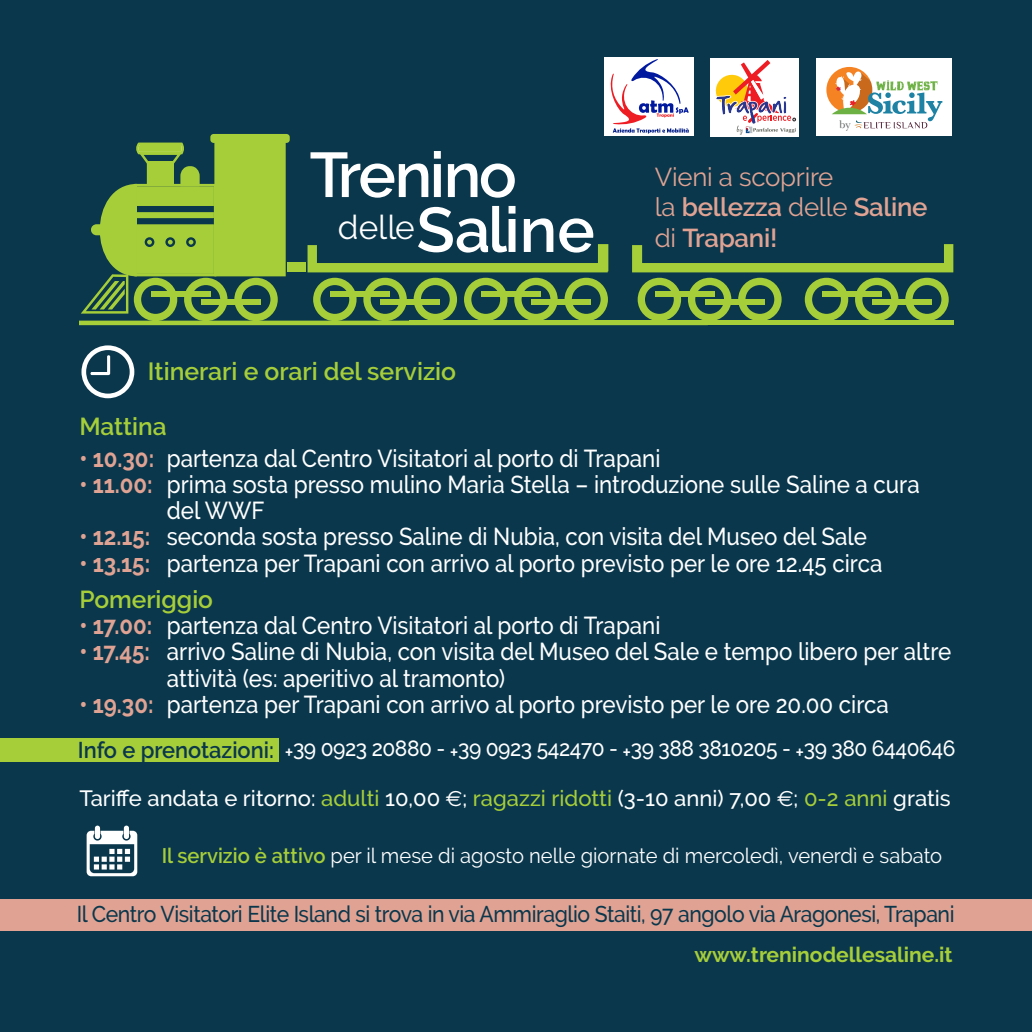
<style>
.page{position:relative;width:1032px;height:1032px;background:#0a374c}
.page>*{position:absolute;margin:0;border:0;box-sizing:border-box;transform-origin:0 0}
.t1{font:600 63px/54.9px "Raleway";letter-spacing:-.04em;color:#fff}
.t2{font:25.9px/31.2px "Raleway";letter-spacing:-.01em;color:#e0a393}
.t3{font:600 24.85px "Raleway";color:#a6ce39}
.t4{font:500 24.5px/26.2px "Raleway";color:#fff;scale:.91 1}
.t5{font:600 24.5px "Raleway";color:#a6ce39}
.t6{font:500 22.75px "Raleway";letter-spacing:-.02em;color:#0a374c;scale:.93 1}
.t7{font:500 22.05px "Raleway";color:#fff}
.t8{font:500 22.05px "Raleway";letter-spacing:-.02em;color:#fff;scale:.95 1}
.t9{font:21px "Raleway";color:#fff;scale:.96 1}
.t10{font:700 21px "Raleway";color:#a6ce39}
.t11{font:11.55px "Baskerville";color:#57585a}
.s1{font-weight:600}
.s2{font-weight:700;color:#e0a393}
.s3{font-weight:600;color:#a6ce39}
.s4{font-weight:600;font-size:22.75px;color:#0a374c}
.s5{color:#a6ce39}
.s6{font-family:"Euro Sans";font-weight:400}
</style>
<div class="page">
<svg style="left:87px;top:825px;width:50px;height:51px"></svg>
<svg style="left:81px;top:345px;width:53px;height:53px"></svg>
<div style="left:0;top:899px;width:1032px;height:32px;background:#e0a393"></div>
<div style="left:210px;top:134px;width:80px;height:9px;background:#a6ce39;border-radius:3px"></div>
<svg style="left:79px;top:141px;width:874px;height:184px"></svg>
<div style="left:0;top:739px;width:279px;height:23px;background:#a6ce39"></div>
<div style="left:604px;top:58px;width:89px;height:78px;background:#fff"></div>
<svg style="left:610px;top:59px;width:79px;height:74px"></svg>
<div style="left:710px;top:58px;width:89px;height:78px;background:#fff"></div>
<svg style="left:715px;top:60px;width:81px;height:75px"></svg>
<div style="left:816px;top:58px;width:135px;height:78px;background:#fff"></div>
<div style="left:826px;top:67px;width:46px;height:46px;background:#f58323;border-radius:50%"></div>
<svg style="left:832px;top:71px;width:110px;height:57px"></svg>
<h1 class="t1" style="left:338px;top:147px;width:258px;text-indent:-28px">Trenino <sup>delle</sup>Saline</h1>
<p class="t3" style="left:148px;top:357px;width:310px">Itinerari e orari del servizio</p>
<p class="t11" style="left:839px;top:117px;width:13px">by</p>
<p class="t2" style="left:655px;top:161px;width:274px">Vieni a scoprire<br>la <span class="s1">bellezza</span> delle <span class="s1">Saline </span>di <span class="s1">Trapani!</span></p>
<p class="t5" style="left:79px;top:412px;width:89px">Mattina</p>
<p class="t4" style="left:79px;top:445px;width:640px"><span class="s2">• 10.30:</span> partenza dal Centro Visitatori al porto di Trapani</p>
<p class="t4" style="left:167px;top:471px;width:829px;text-indent:-88px"><span class="s2">• 11.00:</span> prima sosta presso mulino Maria Stella – introduzione sulle Saline a cura del WWF</p>
<p class="t4" style="left:79px;top:524px;width:867px"><span class="s2">• 12.15:</span> seconda sosta presso Saline di Nubia, con visita del Museo del Sale</p>
<p class="t4" style="left:79px;top:545px;width:884px;line-height:36.1px"><span class="s2">• 13.15:</span> partenza per Trapani con arrivo al porto previsto per le ore 12.45 circa<br><span class="s3">Pomeriggio</span></p>
<p class="t4" style="left:79px;top:612px;width:640px"><span class="s2">• 17.00:</span> partenza dal Centro Visitatori al porto di Trapani</p>
<p class="t4" style="left:167px;top:638px;width:863px;text-indent:-88px"><span class="s2">• 17.45:</span> arrivo Saline di Nubia, con visita del Museo del Sale e tempo libero per altre attività (es: aperitivo al tramonto)</p>
<p class="t4" style="left:79px;top:691px;width:891px"><span class="s2">• 19.30:</span> partenza per Trapani con arrivo al porto previsto per le ore 20.00 circa</p>
<p class="t8" style="left:78px;top:735px;width:925px"><span class="s4">Info e prenotazioni:</span> +39 0923 20880 - +39 0923 542470 - +39 388 3810205 - +39 380 6440646</p>
<p class="t7" style="left:79px;top:785px;width:873px">Tariffe andata e ritorno: <span class="s5">adulti</span> 10,00 <span class="s6">e</span>; <span class="s5">ragazzi ridotti</span> (3-10 anni) 7,00 <span class="s6">e</span>; <span class="s5">0-2 anni</span> gratis</p>
<p class="t9" style="left:162px;top:843px;width:814px"><span class="s3">Il servizio è attivo</span> per il mese di agosto nelle giornate di mercoledì, venerdì e sabato</p>
<p class="t6" style="left:77px;top:901px;width:945px">Il Centro Visitatori Elite Island si trova in via Ammiraglio Staiti, 97 angolo via Aragonesi, Trapani</p>
<p class="t10" style="left:694px;top:943px;width:260px">www.treninodellesaline.it</p>
</div>
